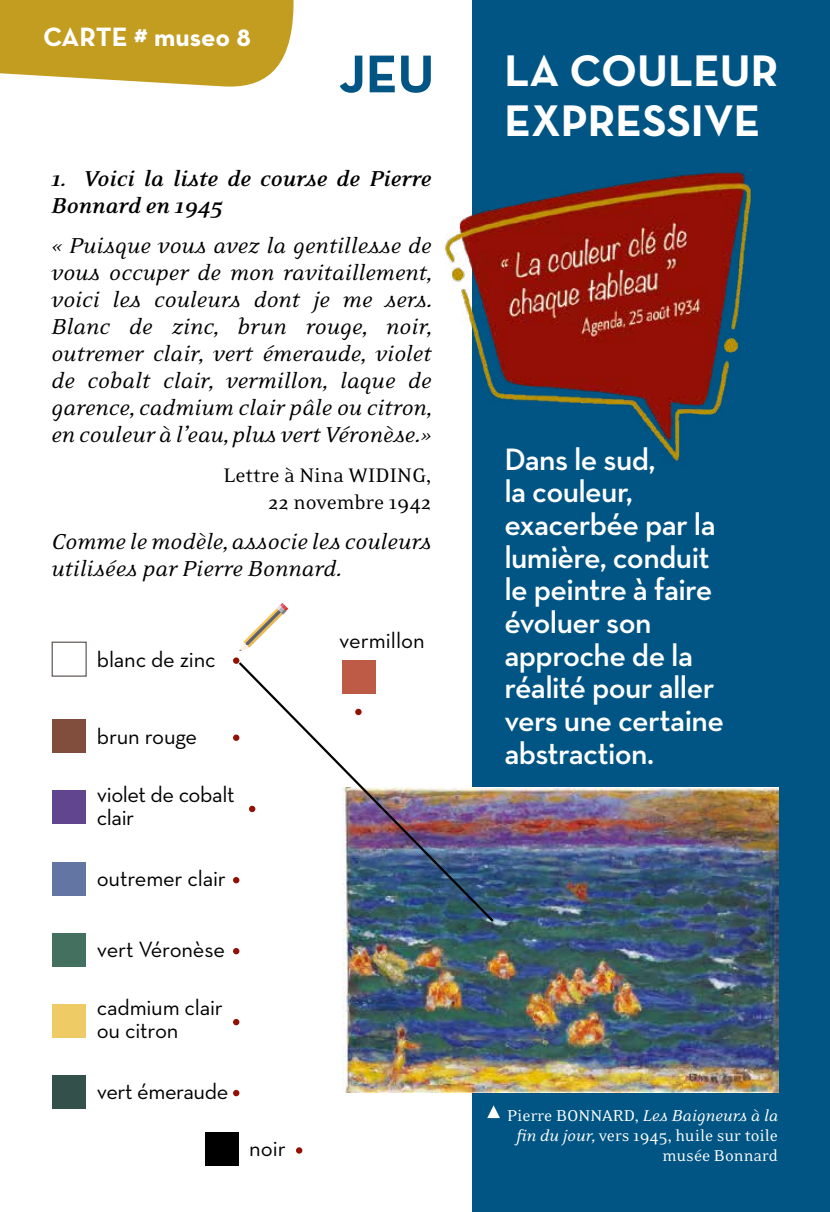
<style>
.page{position:relative;width:830px;height:1212px;background:#fff}
.page>*{position:absolute;margin:0;border:0;box-sizing:border-box;transform-origin:0 0}
.t1{font:700 54px "Neutraface Text";color:#005584}
.t2{font:700 45px/49.5px "Neutraface Text";color:#fff}
.t3{font:600 31.5px/32.6px "Neutraface Text";letter-spacing:-.02em;color:#fff}
.t4{font:700 27px "Neutraface Text";color:#fff}
.t5{font:italic 24.75px/27px "Eidetic Neo OT";color:#000;text-align:justify}
.t6{font:italic 700 24.75px/27px "Eidetic Neo OT";color:#000}
.t7{font:22.5px/22.5px "Neutraface Text";letter-spacing:-.01em;color:#000}
.t8{font:22.5px/27px "Eidetic Neo OT";color:#000;text-align:right}
.t9{font:18px/20.2px "Eidetic Neo OT";color:#fff;text-align:right}
.s1{font-style:italic}
</style>
<div class="page">
<div style="left:472px;top:0;width:357px;height:1212px;background:#005584"></div>
<svg style="left:0;top:0;width:294px;height:87px;background:#c8a634"></svg>
<img style="left:445px;top:172px;width:307px;height:290px">
<img style="left:342px;top:787px;width:435px;height:305px">
<div style="left:52px;top:642px;width:35px;height:35px;border:1px solid #524b48"></div>
<div style="left:233px;top:657px;width:6px;height:7px;background:#931004;border-radius:50%"></div>
<div style="left:52px;top:719px;width:34px;height:34px;background:#814e3d"></div>
<div style="left:233px;top:734px;width:6px;height:7px;background:#931004;border-radius:50%"></div>
<div style="left:52px;top:790px;width:34px;height:34px;background:#61458f"></div>
<div style="left:52px;top:862px;width:34px;height:34px;background:#6375a3"></div>
<svg style="left:233px;top:877px;width:3px;height:6px"></svg>
<div style="left:52px;top:933px;width:34px;height:33px;background:#44705f"></div>
<svg style="left:233px;top:948px;width:6px;height:6px"></svg>
<div style="left:52px;top:1004px;width:34px;height:33px;background:#eecb65"></div>
<svg style="left:233px;top:1019px;width:6px;height:6px"></svg>
<div style="left:52px;top:1074px;width:34px;height:34px;background:#33504b"></div>
<svg style="left:233px;top:1090px;width:6px;height:6px"></svg>
<div style="left:204px;top:1132px;width:34px;height:34px;background:#000"></div>
<svg style="left:296px;top:1147px;width:6px;height:6px"></svg>
<img style="left:236px;top:660px;width:259px;height:264px">
<svg style="left:239px;top:603px;width:49px;height:48px"></svg>
<svg style="left:487px;top:1105px;width:12px;height:13px"></svg>
<p class="t4" style="left:43px;top:19px;width:209px">CARTE # museo 8</p>
<h1 class="t1" style="left:339px;top:39px;width:97px">JEU</h1>
<p class="t6" style="left:51px;top:166px;width:381px">1. Voici la liste de course de Pierre<br>Bonnard en 1945</p>
<p class="t5" style="left:51px;top:233px;width:382px">« Puisque vous avez la gentillesse de vous occuper de mon ravitaillement, voici les couleurs dont je me sers.<br>Blanc de zinc, brun rouge, noir, outremer clair, vert émeraude, violet de cobalt clair, vermillon, laque de garence, cadmium clair pâle ou citron, en couleur à l’eau, plus vert Véronèse.»</p>
<p class="t8" style="left:223px;top:462px;width:209px">Lettre à Nina WIDING,<br>22 novembre 1942</p>
<p class="t5" style="left:51px;top:528px;width:381px">Comme le modèle, associe les couleurs utilisées par Pierre Bonnard.</p>
<p class="t7" style="left:97px;top:647px;width:120px">blanc de zinc</p>
<p class="t7" style="left:97px;top:724px;width:102px">brun rouge</p>
<p class="t7" style="left:97px;top:783px;width:139px">violet de cobalt clair</p>
<p class="t7" style="left:97px;top:867px;width:130px">outremer clair</p>
<p class="t7" style="left:97px;top:938px;width:130px">vert Véronèse</p>
<p class="t7" style="left:97px;top:996px;width:128px">cadmium clair ou citron</p>
<p class="t7" style="left:97px;top:1080px;width:133px">vert émeraude</p>
<p class="t7" style="left:249px;top:1137px;width:38px">noir</p>
<p class="t7" style="left:339px;top:628px;width:87px">vermillon</p>
<h2 class="t2" style="left:504px;top:46px;width:275px">LA COULEUR<br>EXPRESSIVE</h2>
<p class="t3" style="left:504px;top:442px;width:221px">Dans le sud,<br>la couleur, exacerbée par la lumière, conduit le peintre à faire évoluer son approche de la réalité pour aller vers une certaine abstraction.</p>
<p class="t9" style="left:506px;top:1105px;width:272px">Pierre BONNARD, <span class="s1">Les Baigneurs à la fin du jour,</span> vers 1945, huile sur toile musée Bonnard</p>
</div>
